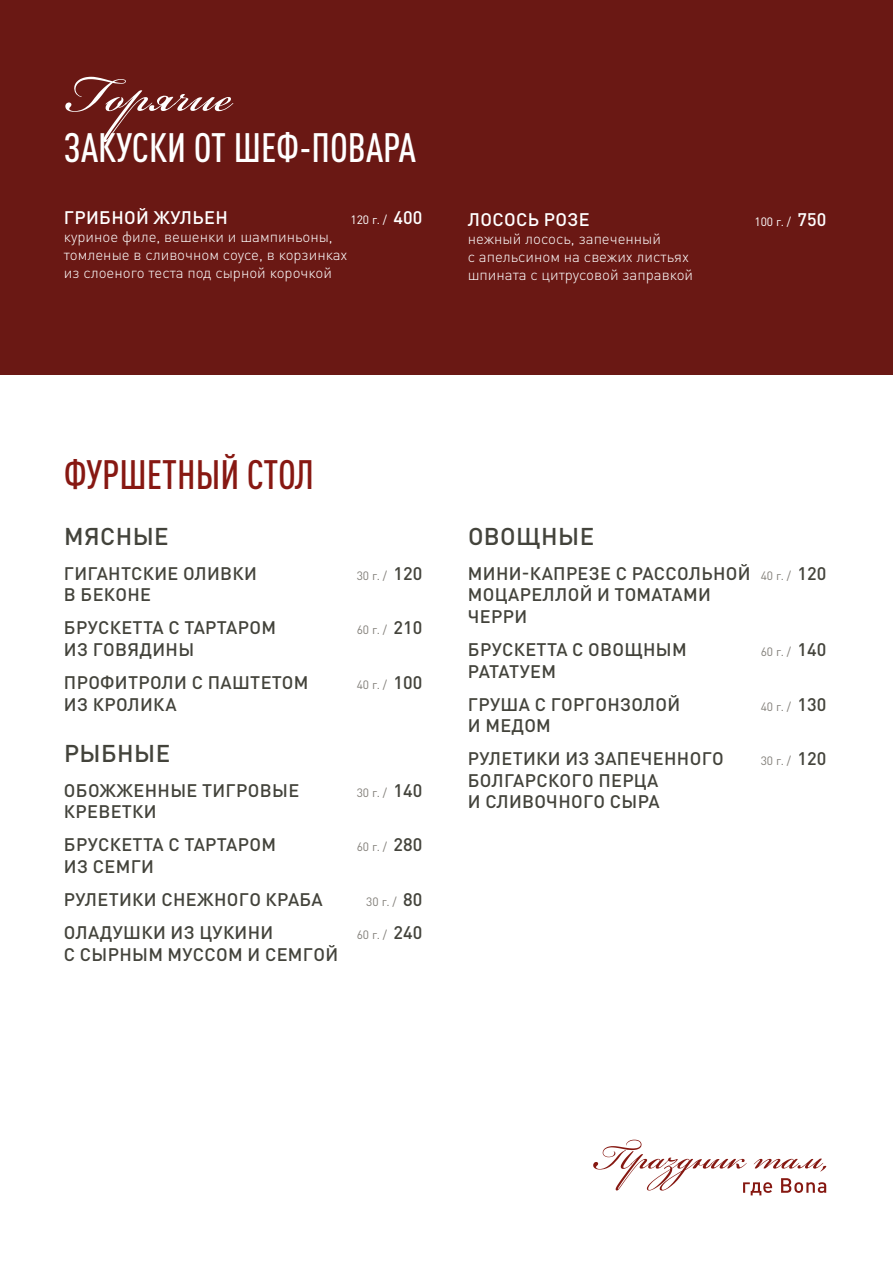
<style>
.page{position:relative;width:893px;height:1263px;background:#fff}
.page>*{position:absolute;margin:0;border:0;box-sizing:border-box;transform-origin:0 0}
.t1{font:78px "Bickham Script One";color:#fff}
.t2{font:500 condensed 40.5px "DIN Pro";color:#fff}
.t3{font:500 condensed 40.5px "DIN Pro";color:#871812}
.t4{font:500 24px "DIN Pro";letter-spacing:.02em;color:#43433b}
.t5{font:500 18px/33px "DIN Pro";letter-spacing:.02em;color:#43433b}
.t6{font:500 18px "DIN Pro";letter-spacing:.02em;color:#fff}
.t7{font:300 15px/18px "DIN Pro";color:#fff}
.t8{font:12px "DIN Pro";color:#827f79}
.t9{font:12px "DIN Pro";color:#fff}
.s1{font-weight:500;font-size:18px}
.s2{font-weight:500;font-size:18px;color:#43433b}
.s3{font-weight:400;font-size:12px;color:#827f79}
</style>
<div class="page">
<div style="left:0;top:0;width:893px;height:374px;background:#6a1814"></div>
<svg style="left:593px;top:1140px;width:233px;height:55px"></svg>
<h1 class="t1" style="left:64px;top:52px;width:170px">Горячие</h1>
<h2 class="t2" style="left:64px;top:118px;width:354px">ЗАКУСКИ ОТ ШЕФ-ПОВАРА</h2>
<p class="t6" style="left:64px;top:202px;width:165px">ГРИБНОЙ ЖУЛЬЕН</p>
<p class="t9" style="left:350px;top:210px;width:73px">120 г. / <span class="s1">400</span></p>
<p class="t7" style="left:64px;top:226px;width:285px">куриное филе, вешенки и шампиньоны, томленые в сливочном соусе, в корзинках из слоеного теста под сырной корочкой</p>
<p class="t6" style="left:468px;top:205px;width:123px">ЛОСОСЬ РОЗЕ</p>
<p class="t9" style="left:754px;top:213px;width:73px">100 г. / <span class="s1">750</span></p>
<p class="t7" style="left:468px;top:229px;width:227px">нежный лосось, запеченный<br>с апельсином на свежих листьях шпината с цитрусовой заправкой</p>
<h2 class="t3" style="left:64px;top:445px;width:252px">ФУРШЕТНЫЙ СТОЛ</h2>
<h3 class="t4" style="left:64px;top:517px;width:106px">МЯСНЫЕ</h3>
<p class="t5" style="left:64px;top:555px;width:195px">ГИГАНТСКИЕ ОЛИВКИ</p>
<p class="t8" style="left:357px;top:566px;width:67px">30 г. / <span class="s2">120</span></p>
<p class="t5" style="left:64px;top:576px;width:214px">В БЕКОНЕ<br>БРУСКЕТТА С ТАРТАРОМ</p>
<p class="t8" style="left:357px;top:620px;width:67px">60 г. / <span class="s2">210</span></p>
<p class="t5" style="left:64px;top:631px;width:246px">ИЗ ГОВЯДИНЫ<br>ПРОФИТРОЛИ С ПАШТЕТОМ</p>
<p class="t5" style="left:64px;top:685px;width:114px">ИЗ КРОЛИКА</p>
<h3 class="t4" style="left:64px;top:734px;width:108px">РЫБНЫЕ</h3>
<p class="t8" style="left:357px;top:675px;width:67px">40 г. / <span class="s2">100</span></p>
<p class="t5" style="left:64px;top:772px;width:237px">ОБОЖЖЕННЫЕ ТИГРОВЫЕ</p>
<p class="t8" style="left:357px;top:783px;width:67px">30 г. / <span class="s2">140</span></p>
<p class="t5" style="left:64px;top:793px;width:214px">КРЕВЕТКИ<br>БРУСКЕТТА С ТАРТАРОМ</p>
<p class="t8" style="left:357px;top:837px;width:67px">60 г. / <span class="s2">280</span></p>
<p class="t5" style="left:64px;top:848px;width:260px">ИЗ СЕМГИ<br>РУЛЕТИКИ СНЕЖНОГО КРАБА</p>
<p class="t8" style="left:366px;top:892px;width:58px">30 г. / <span class="s2">80</span></p>
<p class="t5" style="left:64px;top:914px;width:211px">ОЛАДУШКИ ИЗ ЦУКИНИ</p>
<p class="t8" style="left:357px;top:925px;width:67px">60 г. / <span class="s2">240</span></p>
<p class="t5" style="left:64px;top:935px;width:276px">С СЫРНЫМ МУССОМ И СЕМГОЙ</p>
<h3 class="t4" style="left:468px;top:517px;width:128px">ОВОЩНЫЕ</h3>
<p class="t5" style="left:468px;top:560px;width:360px;line-height:21.6px">МИНИ-КАПРЕЗЕ С РАССОЛЬНОЙ <span class="s3">40 г. /</span> 120<br>МОЦАРЕЛЛОЙ И ТОМАТАМИ<br>ЧЕРРИ</p>
<p class="t5" style="left:468px;top:631px;width:220px">БРУСКЕТТА С ОВОЩНЫМ</p>
<p class="t8" style="left:761px;top:642px;width:67px">60 г. / <span class="s2">140</span></p>
<p class="t5" style="left:468px;top:652px;width:214px">РАТАТУЕМ<br>ГРУША С ГОРГОНЗОЛОЙ</p>
<p class="t8" style="left:761px;top:697px;width:67px">40 г. / <span class="s2">130</span></p>
<p class="t5" style="left:468px;top:707px;width:257px">И МЕДОМ<br>РУЛЕТИКИ ИЗ ЗАПЕЧЕННОГО</p>
<p class="t5" style="left:468px;top:767px;width:193px;line-height:21.6px">БОЛГАРСКОГО ПЕРЦА<br>И СЛИВОЧНОГО СЫРА</p>
<p class="t8" style="left:761px;top:751px;width:67px">30 г. / <span class="s2">120</span></p>
</div>
